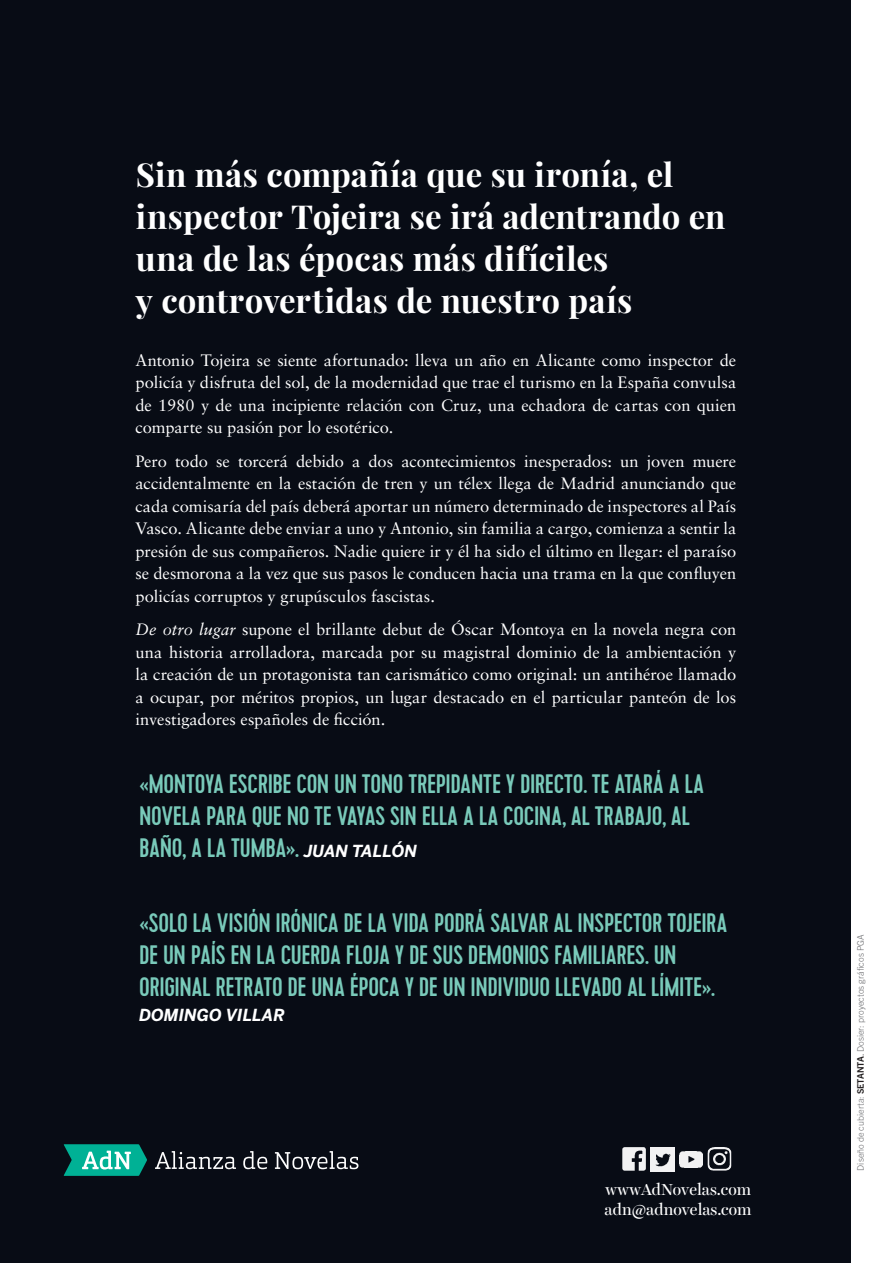
<style>
.page{position:relative;width:893px;height:1263px;background:#fff}
.page>*{position:absolute;margin:0;border:0;box-sizing:border-box;transform-origin:0 0}
.destacados_4as{font:700 33px/42px "Playfair Display";letter-spacing:.01em;color:#fff}
.titulo_4as{font:500 26.7px/32.1px "Cervo";letter-spacing:-.015em;color:#79caba}
.Txt_4a{font:16.5px/22.5px "Sabon LT Std";color:#fff;text-align:justify}
.titulo_4as-2{font:italic 700 16.5px "Benton Sans";color:#fff}
.t1{font:16.05px "Harriet Display";letter-spacing:-.005em;color:#fff}
.t2{font:300 9px "Trade Gothic Next LT Pro";color:#6c6d70}
.s1{font-style:italic}
.s2{font-family:"Benton Sans";font-weight:700;font-style:italic;font-size:16.5px;color:#fff}
.s3{font-weight:700;color:#231f20}
.s4{color:#231f20}
</style>
<div class="page">
<div style="left:0;top:0;width:850px;height:1263px;background:#080c15"></div>
<img style="left:622px;top:1147px;width:24px;height:24px">
<img style="left:679px;top:1151px;width:24px;height:17px">
<img style="left:708px;top:1147px;width:23px;height:23px">
<img style="left:651px;top:1148px;width:23px;height:23px">
<svg style="left:155px;top:1151px;width:203px;height:18px"></svg>
<svg style="left:64px;top:1144px;width:83px;height:32px"></svg>
<p class="destacados_4as" style="left:136px;top:153px;width:591px">Sin más compañía que su ironía, el inspector Tojeira se irá adentrando en una de las épocas más difíciles<br>y controvertidas de nuestro país</p>
<p class="Txt_4a" style="left:135px;top:348px;width:602px">Antonio Tojeira se siente afortunado: lleva un año en Alicante como inspector de policía y disfruta del sol, de la modernidad que trae el turismo en la España convulsa de 1980 y de una incipiente relación con Cruz, una echadora de cartas con quien comparte su pasión por lo esotérico.</p>
<p class="Txt_4a" style="left:135px;top:449px;width:602px">Pero todo se torcerá debido a dos acontecimientos inesperados: un joven muere accidentalmente en la estación de tren y un télex llega de Madrid anunciando que cada comisaría del país deberá aportar un número determinado de inspectores al País Vasco. Alicante debe enviar a uno y Antonio, sin familia a cargo, comienza a sentir la presión de sus compañeros. Nadie quiere ir y él ha sido el último en llegar: el paraíso se desmorona a la vez que sus pasos le conducen hacia una trama en la que confluyen policías corruptos y grupúsculos fascistas.</p>
<p class="Txt_4a" style="left:135px;top:618px;width:602px"><span class="s1">De otro lugar</span> supone el brillante debut de Óscar Montoya en la novela negra con una historia arrolladora, marcada por su magistral dominio de la ambientación y la creación de un protagonista tan carismático como original: un antihéroe llamado a ocupar, por méritos propios, un lugar destacado en el particular panteón de los investigadores españoles de ficción.</p>
<p class="titulo_4as" style="left:139px;top:769px;width:566px">«MONTOYA ESCRIBE CON UN TONO TREPIDANTE Y DIRECTO. TE ATARÁ A LA<br>NOVELA PARA QUE NO TE VAYAS SIN ELLA A LA COCINA, AL TRABAJO, AL<br>BAÑO, A LA TUMBA». <span class="s2">JUAN TALLÓN</span></p>
<p class="titulo_4as" style="left:139px;top:907px;width:590px">«SOLO LA VISIÓN IRÓNICA DE LA VIDA PODRÁ SALVAR AL INSPECTOR TOJEIRA<br>DE UN PAÍS EN LA CUERDA FLOJA Y DE SUS DEMONIOS FAMILIARES. UN<br>ORIGINAL RETRATO DE UNA ÉPOCA Y DE UN INDIVIDUO LLEVADO AL LÍMITE».</p>
<p class="titulo_4as-2" style="left:139px;top:1005px;width:147px">DOMINGO VILLAR</p>
<p class="t1" style="left:605px;top:1178px;width:148px">wwwAdNovelas.com</p>
<p class="t1" style="left:605px;top:1198px;width:149px">adn@adnovelas.com</p>
<p class="t2" style="left:854px;top:1171px;width:238px;rotate:-90deg">Diseño de cubierta: <span class="s3">SETANTA</span><span class="s4">.</span> Dosier: proyectos gráficos PGA</p>
</div>
